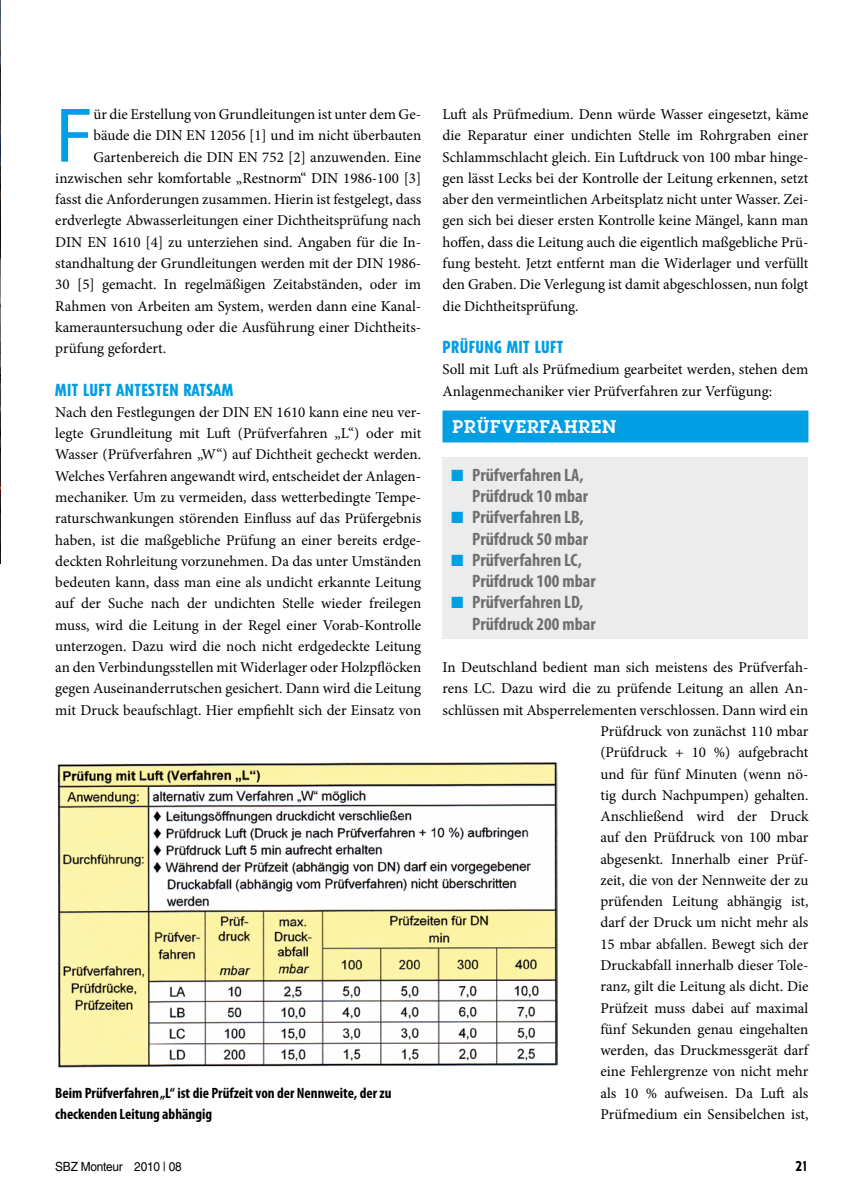
<style>
.page{position:relative;width:851px;height:1204px;background:#fff}
.page>*{position:absolute;margin:0;border:0;box-sizing:border-box;transform-origin:0 0}
.t1{font:78.15px "Myriad Pro";color:#009ee3}
.t2{font:700 condensed 18px/21.3px "Myriad Pro";color:#6f6f6e;text-align:right}
.t3{font:600 18px "Lubalin Graph Std";letter-spacing:.05em;color:#fff}
.t4{font:800 condensed 16.5px "Tempo Std";letter-spacing:.03em;color:#009ee3}
.t5{font:15px/21.3px "Minion Pro";color:#000;text-align:justify}
.t6{font:700 condensed 15px/21.3px "Myriad Pro";color:#000}
.t7{font:800 condensed 13.5px "Tempo Std";color:#000}
.t8{font:12.6px "Helvetica LT Std";letter-spacing:-.02em;color:#000;scale:.94 1}
.s1{color:#009ee3}
</style>
<div class="page">
<img style="left:0;top:0;width:1px;height:563px">
<img style="left:57px;top:762px;width:501px;height:306px">
<div style="left:442px;top:410px;width:366px;height:32px;background:#009ee3"></div>
<div style="left:442px;top:457px;width:366px;height:181px;background:#ececec"></div>
<p class="t5" style="left:442px;top:104px;width:367px">Luft als Prüfmedium. Denn würde Wasser eingesetzt, käme die Reparatur einer undichten Stelle im Rohrgraben einer Schlammschlacht gleich. Ein Luftdruck von 100 mbar hinge&shy;gen lässt Lecks bei der Kontrolle der Leitung erkennen, setzt aber den vermeintlichen Arbeitsplatz nicht unter Wasser. Zei&shy;gen sich bei dieser ersten Kontrolle keine Mängel, kann man hoffen, dass die Leitung auch die eigentlich maßgebliche Prü&shy;fung besteht. Jetzt entfernt man die Widerlager und verfüllt den Graben. Die Verlegung ist damit abgeschlossen, nun folgt die Dichtheitsprüfung.</p>
<p class="t4" style="left:442px;top:337px;width:122px">PRÜFUNG MIT LUFT</p>
<p class="t5" style="left:442px;top:359px;width:367px">Soll mit Luft als Prüfmedium gearbeitet werden, stehen dem<br>Anlagenmechaniker vier Prüfverfahren zur Verfügung:</p>
<h1 class="t1" style="left:55px;top:87px;width:40px">F</h1>
<p class="t5" style="left:93px;top:104px;width:329px">ür die Erstellung von Grundleitungen ist unter dem Ge-</p>
<p class="t5" style="left:93px;top:125px;width:329px">bäude die DIN EN 12056 [1] und im nicht überbauten</p>
<p class="t5" style="left:93px;top:146px;width:329px">Gartenbereich die DIN EN 752 [2] anzuwenden. Eine</p>
<p class="t5" style="left:55px;top:167px;width:367px">inzwischen sehr komfortable „Restnorm“ DIN 1986-100 [3]</p>
<p class="t5" style="left:55px;top:189px;width:367px">fasst die Anforderungen zusammen. Hierin ist festgelegt, dass</p>
<p class="t5" style="left:55px;top:210px;width:367px">erdverlegte Abwasserleitungen einer Dichtheitsprüfung nach</p>
<p class="t5" style="left:55px;top:231px;width:367px">DIN EN 1610 [4] zu unterziehen sind. Angaben für die In-</p>
<p class="t5" style="left:55px;top:253px;width:367px">standhaltung der Grundleitungen werden mit der DIN 1986-</p>
<p class="t5" style="left:55px;top:274px;width:367px">30 [5] gemacht. In regelmäßigen Zeitabständen, oder im</p>
<p class="t5" style="left:55px;top:295px;width:367px">Rahmen von Arbeiten am System, werden dann eine Kanal-</p>
<p class="t5" style="left:55px;top:316px;width:367px">kamerauntersuchung oder die Ausführung einer Dichtheits-</p>
<p class="t5" style="left:55px;top:338px;width:112px">prüfung gefordert.</p>
<p class="t4" style="left:55px;top:379px;width:178px">MIT LUFT ANTESTEN RATSAM</p>
<p class="t5" style="left:55px;top:401px;width:367px">Nach den Festlegungen der DIN EN 1610 kann eine neu ver&shy;legte Grundleitung mit Luft (Prüfverfahren „L“) oder mit Wasser (Prüfverfahren „W“) auf Dichtheit gecheckt werden.<br>Welches Verfahren angewandt wird, entscheidet der Anlagen&shy;mechaniker. Um zu vermeiden, dass wetterbedingte Tempe&shy;raturschwankungen störenden Einfluss auf das Prüfergebnis haben, ist die maßgebliche Prüfung an einer bereits erdge&shy;deckten Rohrleitung vorzunehmen. Da das unter Umständen bedeuten kann, dass man eine als undicht erkannte Leitung auf der Suche nach der undichten Stelle wieder freilegen muss, wird die Leitung in der Regel einer Vorab-Kontrolle unterzogen. Dazu wird die noch nicht erdgedeckte Leitung an den Verbindungsstellen mit Widerlager oder Holzpflöcken gegen Auseinanderrutschen gesichert. Dann wird die Leitung mit Druck beaufschlagt. Hier empfiehlt sich der Einsatz von</p>
<p class="t3" style="left:452px;top:414px;width:165px">PRÜFVERFAHREN</p>
<p class="t2" style="left:451px;top:463px;width:138px"><span class="s1">■</span> Prüfverfahren LA,<br>Prüfdruck 10 mbar</p>
<p class="t2" style="left:451px;top:506px;width:138px"><span class="s1">■</span> Prüfverfahren LB,<br>Prüfdruck 50 mbar</p>
<p class="t2" style="left:472px;top:548px;width:125px;text-align:left;text-indent:-21px"><span class="s1">■</span> Prüfverfahren LC,<br>Prüfdruck 100 mbar</p>
<p class="t2" style="left:472px;top:591px;width:125px;text-align:left;text-indent:-21px"><span class="s1">■</span> Prüfverfahren LD,<br>Prüfdruck 200 mbar</p>
<p class="t5" style="left:442px;top:656px;width:367px;text-align:right">In Deutschland bedient man sich meistens des Prüfverfah&shy;rens LC. Dazu wird die zu prüfende Leitung an allen An&shy;schlüssen mit Absperrelementen verschlossen. Dann wird ein Prüfdruck von zunächst 110 mbar<br>(Prüfdruck + 10 %) aufgebracht<br>und für fünf Minuten (wenn nö-<br>tig durch Nachpumpen) gehalten.<br>Anschließend wird der Druck<br>auf den Prüfdruck von 100 mbar<br>abgesenkt. Innerhalb einer Prüf-<br>zeit, die von der Nennweite der zu<br>prüfenden Leitung abhängig ist,<br>darf der Druck um nicht mehr als<br>15 mbar abfallen. Bewegt sich der<br>Druckabfall innerhalb dieser Tole-<br>ranz, gilt die Leitung als dicht. Die<br>Prüfzeit muss dabei auf maximal<br>fünf Sekunden genau eingehalten<br>werden, das Druckmessgerät darf<br>eine Fehlergrenze von nicht mehr<br>als 10 % aufweisen. Da Luft als<br>Prüfmedium ein Sensibelchen ist,</p>
<p class="t6" style="left:55px;top:1081px;width:338px">Beim Prüfverfahren „L“ ist die Prüfzeit von der Nennweite, der zu checkenden Leitung abhängig</p>
<p class="t8" style="left:55px;top:1158px;width:136px">SBZ Monteur 2010 | 08</p>
<p class="t7" style="left:795px;top:1157px;width:14px">21</p>
</div>
